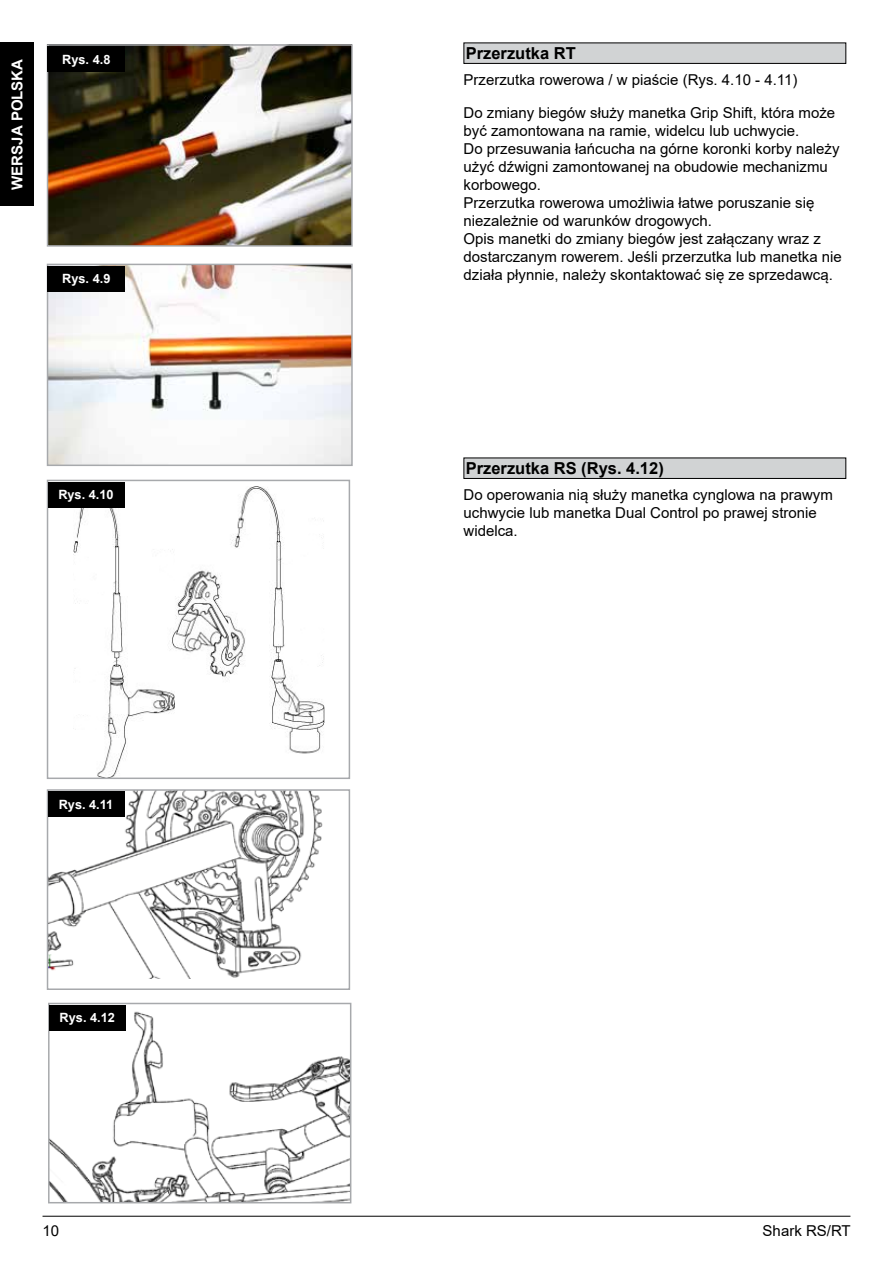
<style>
.page{position:relative;width:893px;height:1263px;background:#fff}
.page>*{position:absolute;margin:0;border:0;box-sizing:border-box;transform-origin:0 0}
.t1{font:700 16.5px "Arial";color:#000}
.t2{font:15px/18px "Arial";color:#000}
.t3{font:700 15px "Arial";color:#fff}
.t4{font:700 12.75px "Arial";color:#fff}
</style>
<div class="page">
<div style="left:0;top:43px;width:34px;height:163px;background:#000"></div>
<hr style="left:43px;top:1216px;width:807px;height:1px;background:#000">
<div style="left:464px;top:43px;width:382px;height:20px;background:#d1d3d4"></div>
<div style="left:463px;top:43px;width:383px;height:21px;border:1px solid #000"></div>
<img style="left:50px;top:792px;width:273px;height:186px">
<div style="left:47px;top:789px;width:303px;height:201px;border:2px solid #a7a9ac"></div>
<div style="left:48px;top:791px;width:76px;height:26px;background:#000"></div>
<div style="left:464px;top:458px;width:382px;height:20px;background:#d1d3d4"></div>
<div style="left:463px;top:458px;width:383px;height:21px;border:1px solid #000"></div>
<img style="left:73px;top:486px;width:252px;height:290px">
<div style="left:47px;top:480px;width:303px;height:299px;border:2px solid #a7a9ac"></div>
<div style="left:48px;top:482px;width:76px;height:25px;background:#000"></div>
<img style="left:51px;top:1011px;width:297px;height:189px">
<div style="left:48px;top:1003px;width:303px;height:200px;border:2px solid #a7a9ac"></div>
<div style="left:49px;top:1005px;width:77px;height:25px;background:#000"></div>
<img style="left:50px;top:267px;width:300px;height:196px">
<div style="left:47px;top:264px;width:306px;height:202px;border:2px solid #a7a9ac"></div>
<div style="left:48px;top:266px;width:77px;height:26px;background:#000"></div>
<img style="left:50px;top:47px;width:300px;height:197px">
<div style="left:47px;top:44px;width:306px;height:203px;border:2px solid #a7a9ac"></div>
<div style="left:48px;top:46px;width:77px;height:26px;background:#000"></div>
<p class="t3" style="left:7px;top:190px;width:132px;rotate:-90deg">WERSJA POLSKA</p>
<p class="t4" style="left:62px;top:50px;width:50px">Rys. 4.8</p>
<p class="t4" style="left:62px;top:270px;width:50px">Rys. 4.9</p>
<p class="t4" style="left:58px;top:486px;width:57px">Rys. 4.10</p>
<p class="t1" style="left:466px;top:42px;width:112px">Przerzutka RT</p>
<p class="t2" style="left:463px;top:64px;width:373px;line-height:32.2px">Przerzutka rowerowa / w piaście (Rys. 4.10 - 4.11)<br>Do zmiany biegów służy manetka Grip Shift, która może</p>
<p class="t2" style="left:463px;top:121px;width:380px">być zamontowana na ramie, widelcu lub uchwycie.<br>Do przesuwania łańcucha na górne koronki korby należy użyć dźwigni zamontowanej na obudowie mechanizmu korbowego.<br>Przerzutka rowerowa umożliwia łatwe poruszanie się niezależnie od warunków drogowych.<br>Opis manetki do zmiany biegów jest załączany wraz z dostarczanym rowerem. Jeśli przerzutka lub manetka nie działa płynnie, należy skontaktować się ze sprzedawcą.</p>
<p class="t1" style="left:466px;top:457px;width:200px">Przerzutka RS (Rys. 4.12)</p>
<p class="t2" style="left:463px;top:486px;width:371px">Do operowania nią służy manetka cynglowa na prawym uchwycie lub manetka Dual Control po prawej stronie widelca.</p>
<p class="t4" style="left:59px;top:795px;width:56px">Rys. 4.11</p>
<p class="t4" style="left:60px;top:1009px;width:57px">Rys. 4.12</p>
<p class="t2" style="left:43px;top:1221px;width:18px">10</p>
<p class="t2" style="left:763px;top:1221px;width:90px">Shark RS/RT</p>
</div>
